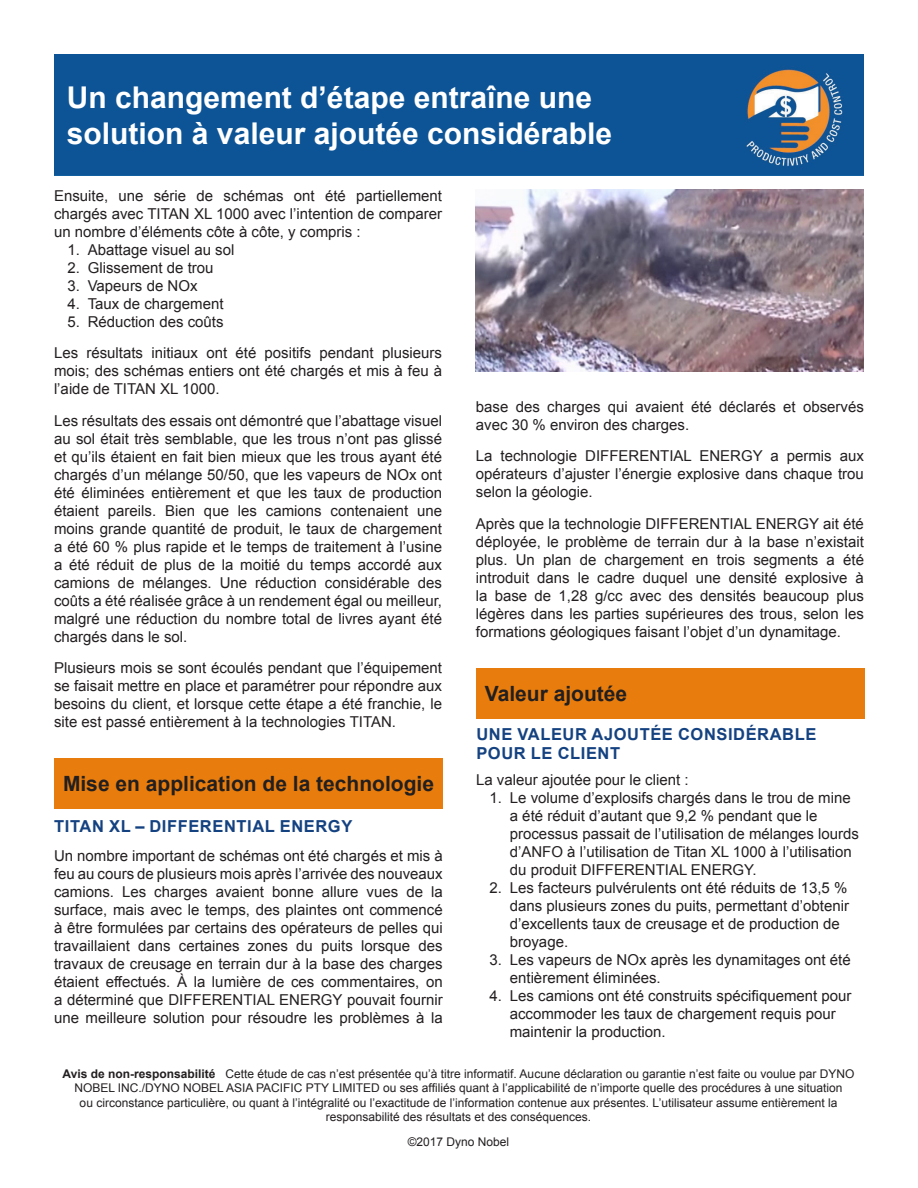
<style>
.page{position:relative;width:918px;height:1188px;background:#fff}
.page>*{position:absolute;margin:0;border:0;box-sizing:border-box;transform-origin:0 0}
.t1{font:700 30px/36px "Arial";color:#fff}
.t2{font:700 21px "Arial";color:#231f20}
.blue_heading{font:700 16.5px/19.5px "Arial";letter-spacing:.035em;color:#144281}
.t3{font:15px/18px "Arial";color:#231f20;text-align:justify}
.t4{font:12px/14.4px "Arial";color:#231f20;text-align:center}
.s1{font-weight:700}
</style>
<div class="page">
<div style="left:54px;top:54px;width:809px;height:121px;background:#0d5496"></div>
<div style="left:476px;top:668px;width:389px;height:50px;background:#e87d0d"></div>
<div style="left:54px;top:759px;width:389px;height:50px;background:#e87d0d"></div>
<img style="left:476px;top:190px;width:388px;height:182px">
<p class="t1" style="left:67px;top:79px;width:547px">Un changement d’étape entraîne une solution à valeur ajoutée considérable</p>
<p class="t3" style="left:54px;top:186px;width:390px">Ensuite, une série de schémas ont été partiellement chargés avec TITAN XL 1000 avec l’intention de comparer un nombre d’éléments côte à côte, y compris :</p>
<p class="t3" style="left:68px;top:240px;width:168px">1. Abattage visuel au sol</p>
<p class="t3" style="left:68px;top:258px;width:148px">2. Glissement de trou</p>
<p class="t3" style="left:68px;top:276px;width:132px">3. Vapeurs de NOx</p>
<p class="t3" style="left:68px;top:294px;width:158px">4. Taux de chargement</p>
<p class="t3" style="left:68px;top:312px;width:158px">5. Réduction des coûts</p>
<p class="t3" style="left:54px;top:344px;width:390px">Les résultats initiaux ont été positifs pendant plusieurs mois; des schémas entiers ont été chargés et mis à feu à l’aide de TITAN XL 1000.</p>
<p class="t3" style="left:54px;top:411px;width:390px">Les résultats des essais ont démontré que l’abattage visuel au sol était très semblable, que les trous n’ont pas glissé et qu’ils étaient en fait bien mieux que les trous ayant été chargés d’un mélange 50/50, que les vapeurs de NOx ont été éliminées entièrement et que les taux de production étaient pareils. Bien que les camions contenaient une moins grande quantité de produit, le taux de chargement a été 60 % plus rapide et le temps de traitement à l’usine a été réduit de plus de la moitié du temps accordé aux camions de mélanges. Une réduction considérable des coûts a été réalisée grâce à un rendement égal ou meilleur, malgré une réduction du nombre total de livres ayant été chargés dans le sol.</p>
<p class="t3" style="left:54px;top:659px;width:390px">Plusieurs mois se sont écoulés pendant que l’équipement se faisait mettre en place et paramétrer pour répondre aux besoins du client, et lorsque cette étape a été franchie, le site est passé entièrement à la technologies TITAN.</p>
<p class="t3" style="left:476px;top:397px;width:390px">base des charges qui avaient été déclarés et observés avec 30 % environ des charges.</p>
<p class="t3" style="left:476px;top:447px;width:390px">La technologie DIFFERENTIAL ENERGY a permis aux opérateurs d’ajuster l’énergie explosive dans chaque trou selon la géologie.</p>
<p class="t3" style="left:476px;top:514px;width:390px">Après que la technologie DIFFERENTIAL ENERGY ait été déployée, le problème de terrain dur à la base n’existait plus. Un plan de chargement en trois segments a été introduit dans le cadre duquel une densité explosive à la base de 1,28 g/cc avec des densités beaucoup plus légères dans les parties supérieures des trous, selon les formations géologiques faisant l’objet d’un dynamitage.</p>
<p class="t2" style="left:485px;top:679px;width:144px">Valeur ajoutée</p>
<p class="blue_heading" style="left:476px;top:725px;width:342px">UNE VALEUR AJOUTÉE CONSIDÉRABLE<br>POUR LE CLIENT</p>
<p class="t3" style="left:476px;top:771px;width:214px">La valeur ajoutée pour le client :</p>
<p class="t3" style="left:510px;top:789px;width:351px;text-align:left;text-indent:-20px">1. Le volume d’explosifs chargés dans le trou de mine a été réduit d’autant que 9,2 % pendant que le processus passait de l’utilisation de mélanges lourds d’ANFO à l’utilisation de Titan XL 1000 à l’utilisation du produit DIFFERENTIAL ENERGY.</p>
<p class="t3" style="left:510px;top:879px;width:341px;text-align:left;text-indent:-20px">2. Les facteurs pulvérulents ont été réduits de 13,5 % dans plusieurs zones du puits, permettant d’obtenir d’excellents taux de creusage et de production de broyage.</p>
<p class="t3" style="left:510px;top:951px;width:342px;text-indent:-20px">3. Les vapeurs de NOx après les dynamitages ont été entièrement éliminées.</p>
<p class="t3" style="left:510px;top:987px;width:343px;text-align:left;text-indent:-20px">4. Les camions ont été construits spécifiquement pour accommoder les taux de chargement requis pour maintenir la production.</p>
<p class="t2" style="left:63px;top:769px;width:373px">Mise en application de la technologie</p>
<p class="blue_heading" style="left:54px;top:817px;width:300px">TITAN XL – DIFFERENTIAL ENERGY</p>
<p class="t3" style="left:54px;top:846px;width:390px">Un nombre important de schémas ont été chargés et mis à feu au cours de plusieurs mois après l’arrivée des nouveaux camions. Les charges avaient bonne allure vues de la surface, mais avec le temps, des plaintes ont commencé à être formulées par certains des opérateurs de pelles qui travaillaient dans certaines zones du puits lorsque des travaux de creusage en terrain dur à la base des charges étaient effectués. À la lumière de ces commentaires, on a déterminé que DIFFERENTIAL ENERGY pouvait fournir une meilleure solution pour résoudre les problèmes à la</p>
<p class="t4" style="left:63px;top:1066px;width:793px"><span class="s1">Avis de non-responsabilité</span> Cette étude de cas n’est présentée qu’à titre informatif. Aucune déclaration ou garantie n’est faite ou voulue par DYNO NOBEL INC./DYNO NOBEL ASIA PACIFIC PTY LIMITED ou ses affiliés quant à l’applicabilité de n’importe quelle des procédures à une situation<br>ou circonstance particulière, ou quant à l’intégralité ou l’exactitude de l’information contenue aux présentes. L’utilisateur assume entièrement la responsabilité des résultats et des conséquences.</p>
<p class="t4" style="left:408px;top:1134px;width:103px">©2017 Dyno Nobel</p>
</div>
